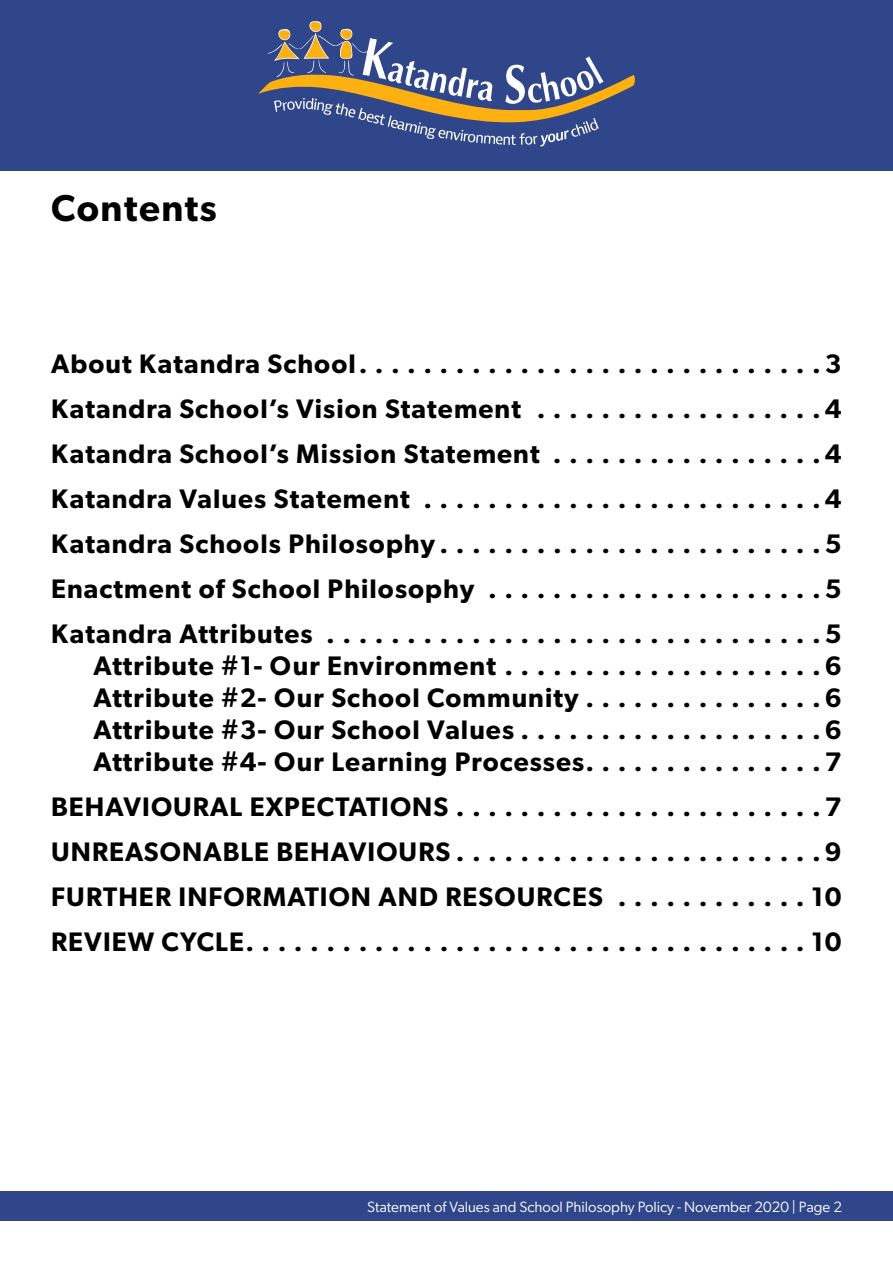
<style>
.page{position:relative;width:893px;height:1263px;background:#fff}
.page>*{position:absolute;margin:0;border:0;box-sizing:border-box;transform-origin:0 0}
.t1{font:600 37.5px "Gibson";letter-spacing:.04em;color:#000}
.t2{font:600 26.85px/45px "Gibson";letter-spacing:.04em;color:#000;text-align:justify}
.t3{font:15px "Gibson";color:#fff}
</style>
<div class="page">
<div style="left:0;top:0;width:893px;height:170px;background:#2f468b"></div>
<svg style="left:258px;top:21px;width:377px;height:125px"></svg>
<div style="left:0;top:1191px;width:893px;height:29px;background:#2f468b"></div>
<h1 class="t1" style="left:51px;top:186px;width:167px">Contents</h1>
<p class="t2" style="left:51px;top:340px;width:792px">About Katandra School . . . . . . . . . . . . . . . . . . . . . . . . . . . . 3<br>Katandra School’s Vision Statement . . . . . . . . . . . . . . . . . 4<br>Katandra School’s Mission Statement . . . . . . . . . . . . . . . . 4<br>Katandra Values Statement . . . . . . . . . . . . . . . . . . . . . . . . 4<br>Katandra Schools Philosophy . . . . . . . . . . . . . . . . . . . . . . . 5<br>Enactment of School Philosophy . . . . . . . . . . . . . . . . . . . . 5<br>Katandra Attributes . . . . . . . . . . . . . . . . . . . . . . . . . . . . . . 5</p>
<p class="t2" style="left:94px;top:649px;width:749px;line-height:32.2px">Attribute #1- Our Environment . . . . . . . . . . . . . . . . . . . 6<br>Attribute #2- Our School Community . . . . . . . . . . . . . . 6<br>Attribute #3- Our School Values . . . . . . . . . . . . . . . . . . 6<br>Attribute #4- Our Learning Processes . . . . . . . . . . . . . . 7</p>
<p class="t2" style="left:51px;top:784px;width:792px">BEHAVIOURAL EXPECTATIONS . . . . . . . . . . . . . . . . . . . . . . 7<br>UNREASONABLE BEHAVIOURS . . . . . . . . . . . . . . . . . . . . . . 9<br>FURTHER INFORMATION AND RESOURCES . . . . . . . . . . . 10<br>REVIEW CYCLE . . . . . . . . . . . . . . . . . . . . . . . . . . . . . . . . . . 10</p>
<p class="t3" style="left:367px;top:1197px;width:476px">Statement of Values and School Philosophy Policy - November 2020 | Page 2</p>
</div>
